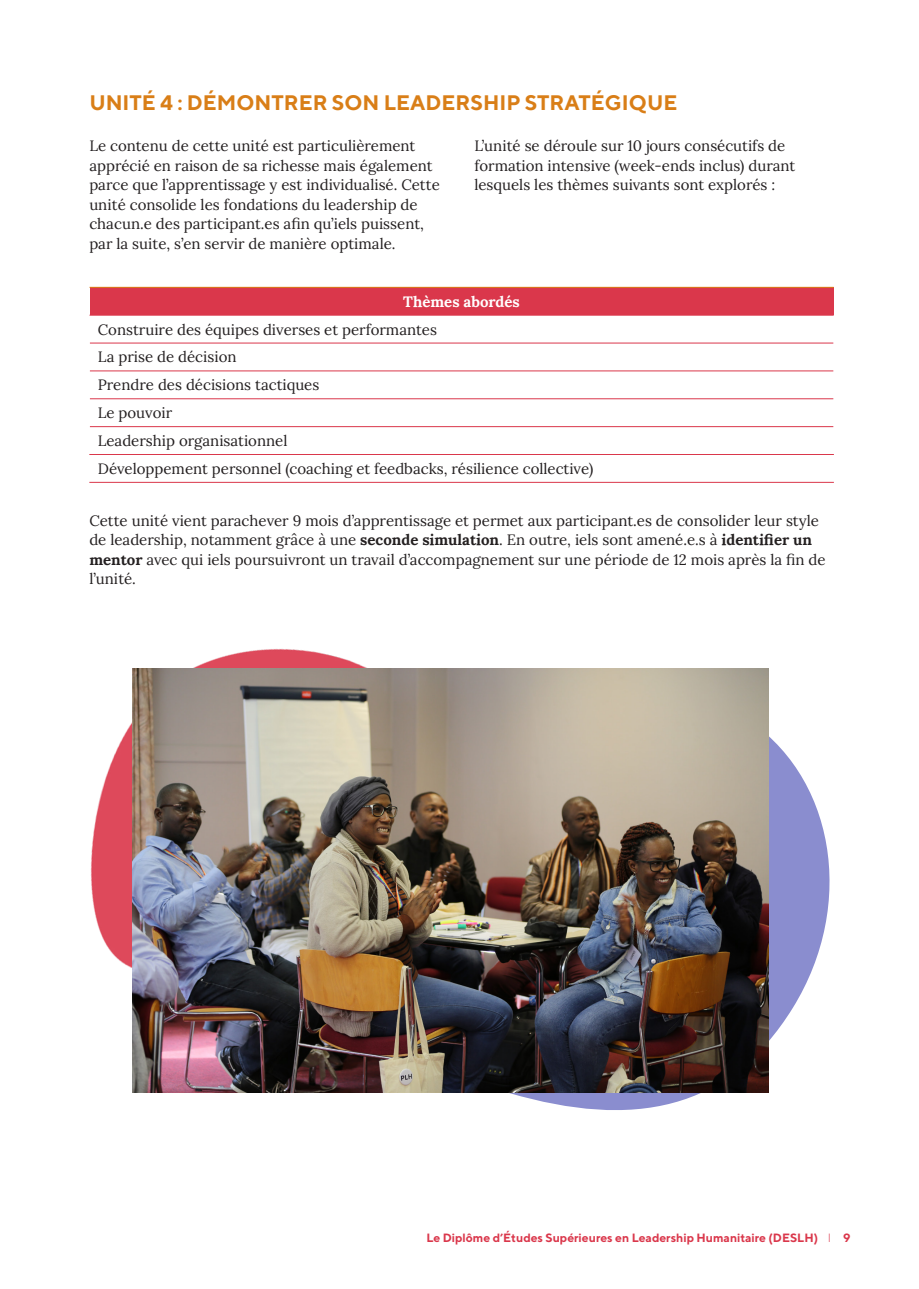
<style>
.page{position:relative;width:919px;height:1289px;background:#fff}
.page>*{position:absolute;margin:0;border:0;box-sizing:border-box;transform-origin:0 0}
.Case_Study_head{font:700 21px "TT Norms";color:#d97e17}
.Case_Study_body_copy{font:15px/19.5px "Lora";color:#231f20}
.t1{font:700 15px "Lora";color:#fff}
.t2{font:700 12px "TT Norms";color:#da374b}
.s1{font-weight:700}
.s2{font-weight:300}
</style>
<div class="page">
<div style="left:90px;top:287px;width:743px;height:28px;background:#da374b"></div>
<hr style="left:89px;top:287px;width:744px;height:1px;background:#d97e17">
<hr style="left:89px;top:482px;width:744px;height:1px;background:#da374b">
<hr style="left:89px;top:315px;width:744px;height:1px;background:#da374b">
<hr style="left:90px;top:343px;width:743px;height:1px;background:#da374b">
<hr style="left:90px;top:370px;width:743px;height:1px;background:#da374b">
<hr style="left:90px;top:398px;width:743px;height:1px;background:#da374b">
<hr style="left:90px;top:426px;width:743px;height:1px;background:#da374b">
<hr style="left:89px;top:454px;width:744px;height:1px;background:#da374b">
<img style="left:90px;top:649px;width:272px;height:319px">
<svg style="left:362px;top:666px;width:468px;height:444px"></svg>
<img style="left:132px;top:669px;width:636px;height:423px">
<p class="Case_Study_head" style="left:89px;top:89px;width:589px">UNITÉ 4 : DÉMONTRER SON LEADERSHIP STRATÉGIQUE</p>
<p class="Case_Study_body_copy" style="left:89px;top:135px;width:352px">Le contenu de cette unité est particulièrement apprécié en raison de sa richesse mais également parce que l’apprentissage y est individualisé. Cette unité consolide les fondations du leadership de chacun.e des participant.es afin qu’iels puissent, par la suite, s’en servir de manière optimale.</p>
<p class="Case_Study_body_copy" style="left:474px;top:135px;width:322px">L’unité se déroule sur 10 jours consécutifs de formation intensive (week-ends inclus) durant lesquels les thèmes suivants sont explorés :</p>
<p class="t1" style="left:403px;top:288px;width:118px">Thèmes abordés</p>
<p class="Case_Study_body_copy" style="left:98px;top:318px;width:340px">Construire des équipes diverses et performantes</p>
<p class="Case_Study_body_copy" style="left:98px;top:346px;width:140px">La prise de décision</p>
<p class="Case_Study_body_copy" style="left:98px;top:374px;width:223px">Prendre des décisions tactiques</p>
<p class="Case_Study_body_copy" style="left:98px;top:402px;width:76px">Le pouvoir</p>
<p class="Case_Study_body_copy" style="left:98px;top:430px;width:191px">Leadership organisationnel</p>
<p class="Case_Study_body_copy" style="left:98px;top:458px;width:497px">Développement personnel (coaching et feedbacks, résilience collective)</p>
<p class="Case_Study_body_copy" style="left:89px;top:509px;width:737px">Cette unité vient parachever 9 mois d’apprentissage et permet aux participant.es de consolider leur style de leadership, notamment grâce à une <span class="s1">seconde simulation</span>. En outre, iels sont amené.e.s à <span class="s1">identifier un mentor</span> avec qui iels poursuivront un travail d’accompagnement sur une période de 12 mois après la fin de l’unité.</p>
<p class="t2" style="left:426px;top:1230px;width:426px">Le Diplôme d’Études Supérieures en Leadership Humanitaire (DESLH) <span class="s2">I</span> 9</p>
</div>
